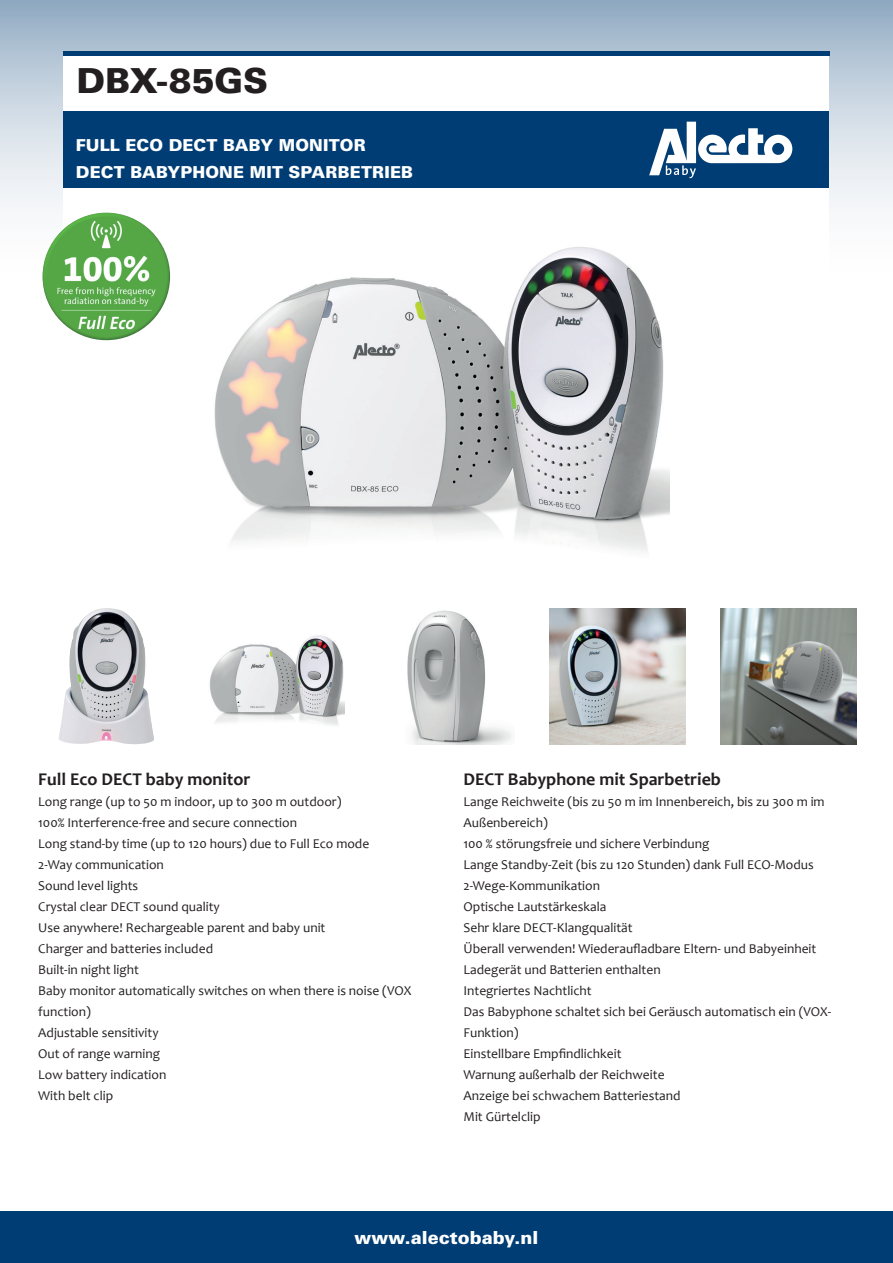
<style>
.page{position:relative;width:893px;height:1263px;background:#fff}
.page>*{position:absolute;margin:0;border:0;box-sizing:border-box;transform-origin:0 0}
.t1{font:900 34.5px "Univers LT Std";color:#231f20}
.t2{font:700 18px "Candara";color:#231f20}
.t3{font:900 18px "Univers LT Std";color:#fff}
.t4{font:900 16.5px/27px "Univers LT Std";letter-spacing:.01em;color:#fff}
.t5{font:13.5px/21px "Candara";color:#231f20}
</style>
<div class="page">
<svg style="left:0;top:0;width:893px;height:306px"></svg>
<div style="left:0;top:1212px;width:893px;height:51px;background:#003d74"></div>
<div style="left:64px;top:51px;width:765px;height:557px;background:#fff"></div>
<div style="left:63px;top:112px;width:766px;height:76px;background:#003d74"></div>
<img style="left:550px;top:608px;width:136px;height:136px">
<img style="left:721px;top:608px;width:136px;height:136px">
<img style="left:407px;top:610px;width:105px;height:134px">
<img style="left:210px;top:635px;width:134px;height:91px">
<img style="left:214px;top:247px;width:456px;height:305px">
<img style="left:43px;top:213px;width:127px;height:127px;border-radius:64px">
<hr style="left:63px;top:51px;width:766px;height:4px;background:#003d74">
<img style="left:59px;top:608px;width:95px;height:136px">
<svg style="left:649px;top:122px;width:143px;height:56px"></svg>
<h1 class="t1" style="left:77px;top:59px;width:193px">DBX-85GS</h1>
<p class="t4" style="left:76px;top:131px;width:339px">FULL ECO DECT BABY MONITOR<br>DECT BABYPHONE MIT SPARBETRIEB</p>
<h2 class="t2" style="left:38px;top:768px;width:214px">Full Eco DECT baby monitor</h2>
<p class="t5" style="left:38px;top:791px;width:375px">Long range (up to 50 m indoor, up to 300 m outdoor)<br>100% Interference-free and secure connection<br>Long stand-by time (up to 120 hours) due to Full Eco mode<br>2-Way communication<br>Sound level lights<br>Crystal clear DECT sound quality<br>Use anywhere! Rechargeable parent and baby unit<br>Charger and batteries included<br>Built-in night light<br>Baby monitor automatically switches on when there is noise (VOX function)<br>Adjustable sensitivity<br>Out of range warning<br>Low battery indication<br>With belt clip</p>
<h2 class="t2" style="left:463px;top:768px;width:259px">DECT Babyphone mit Sparbetrieb</h2>
<p class="t5" style="left:463px;top:791px;width:369px">Lange Reichweite (bis zu 50 m im Innenbereich, bis zu 300 m im Außenbereich)<br>100 % störungsfreie und sichere Verbindung<br>Lange Standby-Zeit (bis zu 120 Stunden) dank Full ECO-Modus 2-Wege-Kommunikation<br>Optische Lautstärkeskala<br>Sehr klare DECT-Klangqualität<br>Überall verwenden! Wiederaufladbare Eltern- und Babyeinheit Ladegerät und Batterien enthalten<br>Integriertes Nachtlicht<br>Das Babyphone schaltet sich bei Geräusch automatisch ein (VOX-Funktion)<br>Einstellbare Empfindlichkeit<br>Warnung außerhalb der Reichweite<br>Anzeige bei schwachem Batteriestand<br>Mit Gürtelclip</p>
<h2 class="t3" style="left:355px;top:1226px;width:185px">www.alectobaby.nl</h2>
</div>
